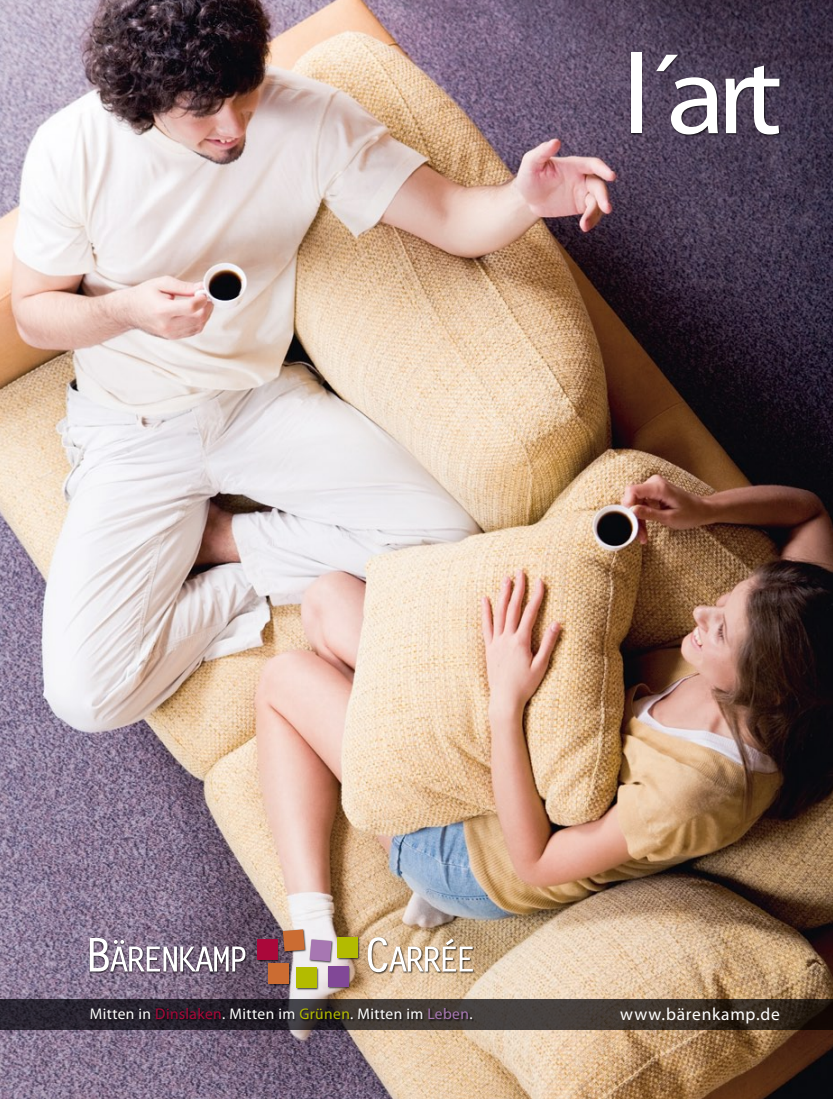
<style>
.page{position:relative;width:833px;height:1099px;background:#fff}
.page>*{position:absolute;margin:0;border:0;box-sizing:border-box;transform-origin:0 0}
.t1{font:semi-expanded 112.5px "Myriad Pro";color:#fff}
.t2{font:17.5px "Myriad Pro";letter-spacing:.04em;color:#fff}
.t3{font:15.5px "Myriad Pro";letter-spacing:.025em;color:#fff}
.s1{color:#aa083a}
.s2{color:#b3bb00}
.s3{color:#a777b2}
</style>
<div class="page">
<img style="left:0;top:0;width:833px;height:1098px">
<svg style="left:0;top:998px;width:833px;height:31px;background:#3b3330"></svg>
<div style="left:89px;top:928px;width:391px;height:67px;background:#000;opacity:.75"></div>
<svg style="left:90px;top:937px;width:155px;height:34px"></svg>
<svg style="left:368px;top:937px;width:105px;height:35px"></svg>
<div style="left:257px;top:939px;width:20px;height:21px;background:#aa083a"></div>
<div style="left:297px;top:967px;width:20px;height:20px;background:#b3bb00"></div>
<svg style="left:283px;top:929px;width:49px;height:32px;background:#c29a9c"></svg>
<div style="left:338px;top:937px;width:20px;height:21px;background:#b3bb00"></div>
<div style="left:269px;top:963px;width:20px;height:20px;background:#cb6c32"></div>
<div style="left:328px;top:966px;width:20px;height:20px;background:#814897"></div>
<div style="left:630px;top:52px;width:203px;height:193px;background:#000;opacity:.75"></div>
<div style="left:90px;top:1007px;width:411px;height:26px;background:#000;opacity:.75"></div>
<p class="t1" style="left:622px;top:33px;width:162px">l´art</p>
<p class="t3" style="left:90px;top:1004px;width:384px">Mitten in <span class="s1">Dinslaken</span>. Mitten im <span class="s2">Grünen</span>. Mitten im <span class="s3">Leben</span>.</p>
<p class="t2" style="left:620px;top:1003px;width:161px">www.bärenkamp.de</p>
</div>
